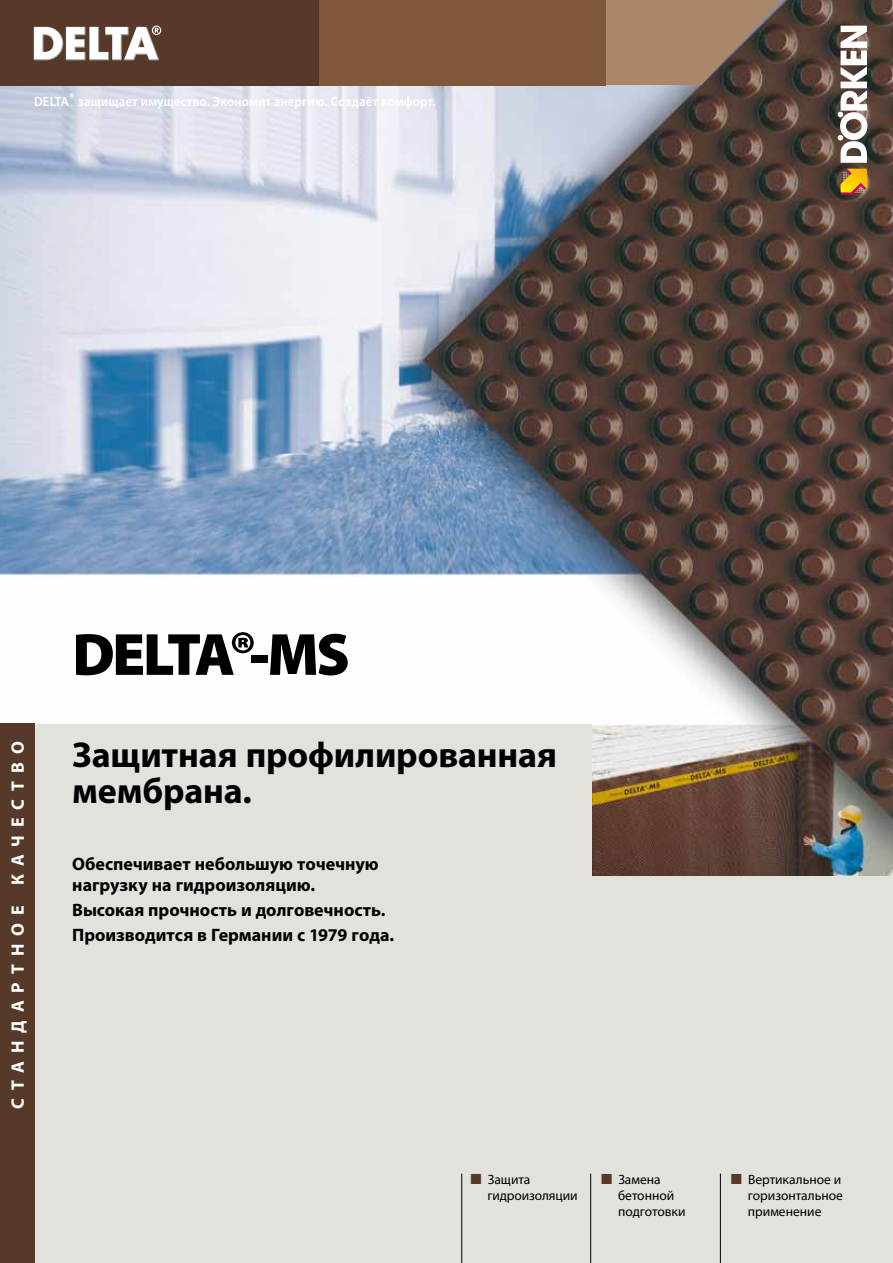
<style>
.page{position:relative;width:893px;height:1263px;background:#fff}
.page>*{position:absolute;margin:0;border:0;box-sizing:border-box;transform-origin:0 0}
.t1{font:900 60px "Myriad Pro";letter-spacing:-.05em;color:#000}
.t2{font:700 36px/36px "Myriad Pro";letter-spacing:-.005em;color:#000}
.t3{font:700 18px/21px "Myriad Pro";color:#000}
.t4{font:700 18px "Myriad Pro";letter-spacing:.44em;color:#fff}
.t5{font:13.5px/16.2px "Myriad Pro";color:#000}
.t6{font:600 13.5px "Myriad Pro";letter-spacing:.01em;color:#fff;scale:.95 1}
</style>
<div class="page">
<img style="left:0;top:0;width:893px;height:876px">
<div style="left:319px;top:0;width:287px;height:85px;background:#80573a"></div>
<svg style="left:606px;top:0;width:174px;height:85px;background:#95775e"></svg>
<div style="left:0;top:0;width:319px;height:85px;background:#563928"></div>
<svg style="left:838px;top:26px;width:29px;height:137px"></svg>
<svg style="left:841px;top:169px;width:26px;height:26px"></svg>
<svg style="left:34px;top:26px;width:127px;height:34px"></svg>
<div style="left:0;top:876px;width:893px;height:387px;background:#e2e1dc"></div>
<div style="left:0;top:724px;width:591px;height:168px;background:#e2e1dc"></div>
<hr style="left:461px;top:1173px;width:1px;height:90px;background:#000">
<hr style="left:590px;top:1173px;width:1px;height:90px;background:#000">
<hr style="left:720px;top:1173px;width:1px;height:90px;background:#000">
<div style="left:0;top:724px;width:34px;height:539px;background:#563928"></div>
<p class="t6" style="left:34px;top:93px;width:424px">DELTA® защищает имущество. Экономит энергию. Создаёт комфорт.</p>
<p class="t4" style="left:6px;top:1109px;width:369px;rotate:-90deg">СТАНДАРТНОЕ КАЧЕСТВО</p>
<h1 class="t1" style="left:72px;top:614px;width:279px">DELTA®-MS</h1>
<h2 class="t2" style="left:72px;top:736px;width:486px">Защитная профилированная мембрана.</h2>
<p class="t3" style="left:72px;top:852px;width:308px">Обеспечивает небольшую точечную нагрузку на гидроизоляцию.</p>
<p class="t3" style="left:72px;top:897px;width:323px;line-height:25.2px">Высокая прочность и долговечность.<br>Производится в Германии с 1979 года.</p>
<p class="t5" style="left:488px;top:1171px;width:91px">Защита гидроизоляции</p>
<p class="t5" style="left:618px;top:1171px;width:69px">Замена бетонной подготовки</p>
<p class="t5" style="left:748px;top:1171px;width:97px">Вертикальное и горизонтальное применение</p>
</div>
